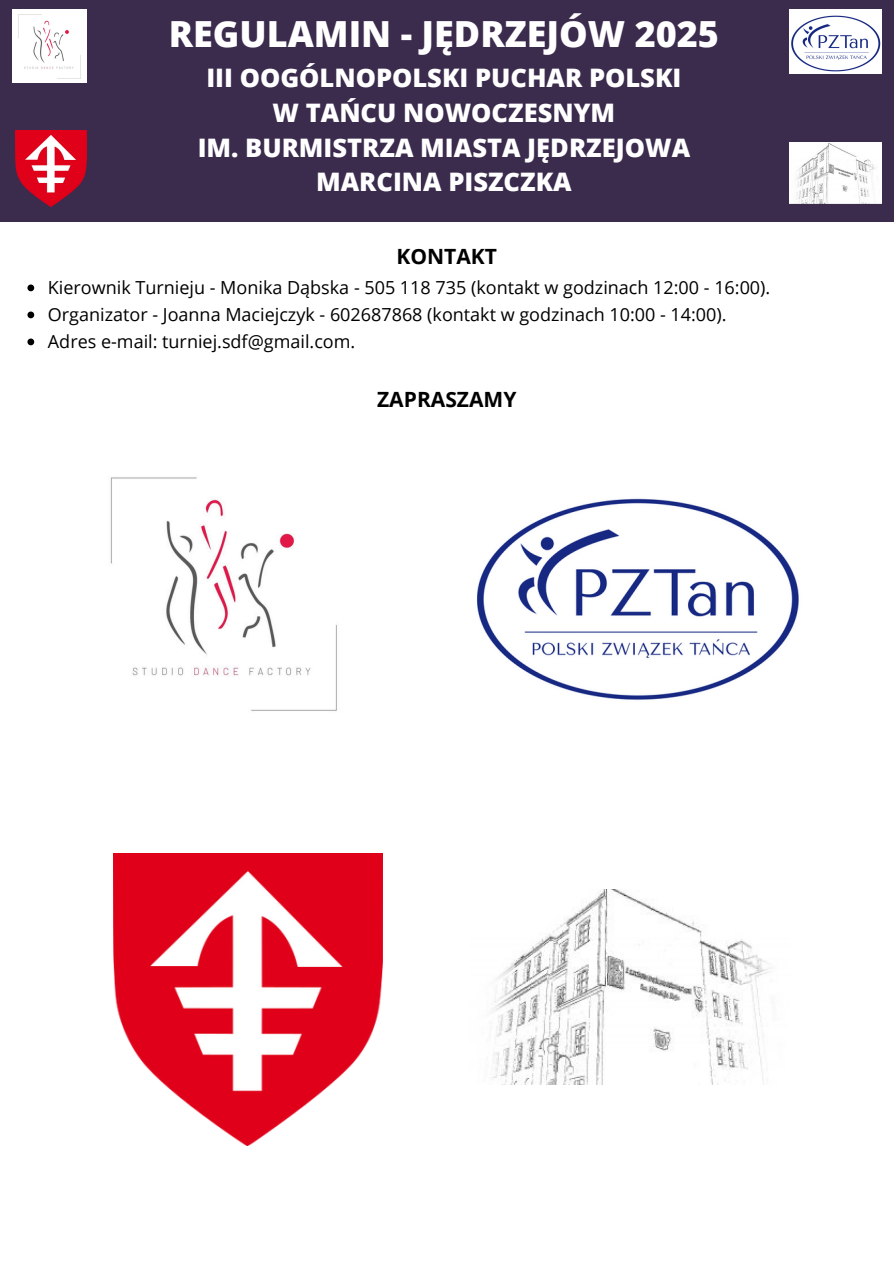
<style>
.page{position:relative;width:894px;height:1264px;background:#fff}
.page>*{position:absolute;margin:0;border:0;box-sizing:border-box;transform-origin:0 0}
.t1{font:800 36px "Open Sans";color:#fff}
.t2{font:800 25.5px/34.8px "Open Sans";color:#fff;text-align:center}
.t3{font:700 21px "Open Sans";color:#000}
.t4{font:18px "Open Sans";color:#000}
</style>
<div class="page">
<img style="left:110px;top:477px;width:227px;height:234px">
<img style="left:477px;top:498px;width:322px;height:202px">
<div style="left:0;top:0;width:893px;height:222px;background:#3b2b4d"></div>
<img style="left:789px;top:9px;width:91px;height:64px">
<img style="left:13px;top:9px;width:73px;height:73px">
<img style="left:16px;top:130px;width:71px;height:77px">
<img style="left:789px;top:143px;width:91px;height:61px">
<img style="left:492px;top:889px;width:278px;height:195px">
<img style="left:114px;top:853px;width:268px;height:292px">
<svg style="left:27px;top:284px;width:7px;height:7px"></svg>
<svg style="left:27px;top:311px;width:7px;height:7px"></svg>
<svg style="left:27px;top:338px;width:7px;height:7px"></svg>
<h1 class="t1" style="left:169px;top:9px;width:551px">REGULAMIN - JĘDRZEJÓW 2025</h1>
<h2 class="t2" style="left:198px;top:59px;width:494px">III OOGÓLNOPOLSKI PUCHAR POLSKI<br>W TAŃCU NOWOCZESNYM<br>IM. BURMISTRZA MIASTA JĘDRZEJOWA<br>MARCINA PISZCZKA</h2>
<h1 class="t3" style="left:396px;top:242px;width:102px">KONTAKT</h1>
<p class="t4" style="left:48px;top:274px;width:723px">Kierownik Turnieju - Monika Dąbska - 505 118 735 (kontakt w godzinach 12:00 - 16:00).</p>
<p class="t4" style="left:48px;top:301px;width:680px">Organizator - Joanna Maciejczyk - 602687868 (kontakt w godzinach 10:00 - 14:00).</p>
<p class="t4" style="left:48px;top:328px;width:309px">Adres e-mail: turniej.sdf@gmail.com.</p>
<p class="t3" style="left:377px;top:384px;width:141px">ZAPRASZAMY</p>
</div>
